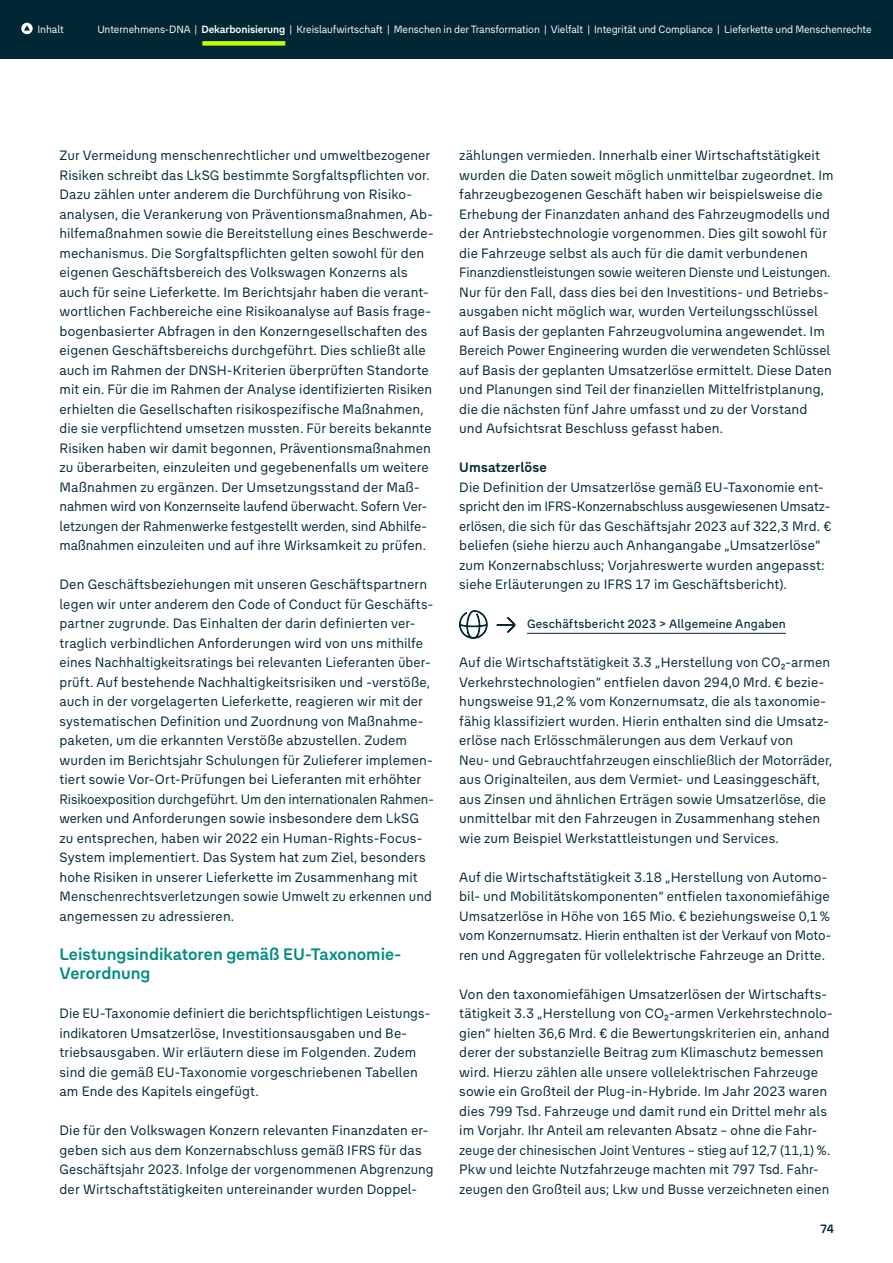
<style>
.page{position:relative;width:893px;height:1263px;background:#fff}
.page>*{position:absolute;margin:0;border:0;box-sizing:border-box;transform-origin:0 0}
.SL_Group_NFB{font:700 16.5px/19.5px "The Group TEXT Pro";color:#008c82}
.FT_Group_NFB{font:13.5px/19.5px "The Group TEXT Pro";letter-spacing:.01em;color:#002733}
.SL_Group_ohne_Abstand_NFB{font:700 13.5px "The Group TEXT Pro";letter-spacing:.01em;color:#002733}
.Group_URL{font:500 12px "The Group TEXT Pro";letter-spacing:.015em;color:#002733}
.t1{font:700 12px "The Group TEXT Pro";color:#002733}
.t2{font:10.5px "The Group TEXT Pro";letter-spacing:-.01em;color:#fff}
.s1{font-weight:700}
</style>
<div class="page">
<hr style="left:527px;top:633px;width:259px;height:1px;background:#002733">
<svg style="left:459px;top:610px;width:29px;height:29px"></svg>
<svg style="left:497px;top:617px;width:18px;height:16px"></svg>
<div style="left:0;top:0;width:893px;height:59px;background:#002733"></div>
<svg style="left:21px;top:23px;width:12px;height:11px"></svg>
<svg style="left:24px;top:25px;width:6px;height:6px"></svg>
<div style="left:202px;top:41px;width:83px;height:5px;background:#c2fe06"></div>
<p class="t2" style="left:38px;top:21px;width:28px">Inhalt</p>
<p class="t2" style="left:97px;top:21px;width:776px">Unternehmens-DNA | <span class="s1">Dekarbonisierung</span> | Kreislaufwirtschaft | Menschen in der Transformation | Vielfalt | Integrität und Compliance | Lieferkette und Menschenrechte</p>
<p class="FT_Group_NFB" style="left:60px;top:145px;width:375px">Zur Vermeidung menschenrechtlicher und umweltbezogener Risiken schreibt das LkSG bestimmte Sorgfaltspflichten vor.<br>Dazu zählen unter anderem die Durchführung von Risiko&shy;analysen, die Verankerung von Präventionsmaßnahmen, Ab&shy;hilfemaßnahmen sowie die Bereitstellung eines Beschwerde&shy;mechanismus. Die Sorgfaltspflichten gelten sowohl für den eigenen Geschäftsbereich des Volkswagen Konzerns als auch für seine Lieferkette. Im Berichtsjahr haben die verant&shy;wortlichen Fachbereiche eine Risikoanalyse auf Basis frage&shy;bogenbasierter Abfragen in den Konzerngesellschaften des eigenen Geschäftsbereichs durchgeführt. Dies schließt alle auch im Rahmen der DNSH-Kriterien überprüften Standorte mit ein. Für die im Rahmen der Analyse identifizierten Risiken erhielten die Gesellschaften risikospezifische Maßnahmen, die sie verpflichtend umsetzen mussten. Für bereits bekannte Risiken haben wir damit begonnen, Präventionsmaßnahmen zu überarbeiten, einzuleiten und gegebenenfalls um weitere Maßnahmen zu ergänzen. Der Umsetzungsstand der Maß&shy;nahmen wird von Konzernseite laufend überwacht. Sofern Ver&shy;letzungen der Rahmenwerke festgestellt werden, sind Abhilfe&shy;maßnahmen einzuleiten und auf ihre Wirksamkeit zu prüfen.</p>
<p class="FT_Group_NFB" style="left:60px;top:574px;width:375px">Den Geschäftsbeziehungen mit unseren Geschäftspartnern legen wir unter anderem den Code of Conduct für Geschäfts&shy;partner zugrunde. Das Einhalten der darin definierten ver&shy;traglich verbindlichen Anforderungen wird von uns mithilfe eines Nachhaltigkeitsratings bei relevanten Lieferanten über&shy;prüft. Auf bestehende Nachhaltigkeitsrisiken und -verstöße, auch in der vorgelagerten Lieferkette, reagieren wir mit der systematischen Definition und Zuordnung von Maßnahme&shy;paketen, um die erkannten Verstöße abzustellen. Zudem wurden im Berichtsjahr Schulungen für Zulieferer implemen&shy;tiert sowie Vor-Ort-Prüfungen bei Lieferanten mit erhöhter Risikoexposition durchgeführt. Um den internationalen Rahmen&shy;werken und Anforderungen sowie insbesondere dem LkSG zu entsprechen, haben wir 2022 ein Human-Rights-Focus-System implementiert. Das System hat zum Ziel, besonders hohe Risiken in unserer Lieferkette im Zusammenhang mit Menschenrechtsverletzungen sowie Umwelt zu erkennen und angemessen zu adressieren.</p>
<p class="SL_Group_NFB" style="left:60px;top:943px;width:343px">Leistungsindikatoren gemäß EU-Taxonomie-<br>Verordnung</p>
<p class="FT_Group_NFB" style="left:60px;top:1003px;width:372px">Die EU-Taxonomie definiert die berichtspflichtigen Leistungs&shy;indikatoren Umsatzerlöse, Investitionsausgaben und Be&shy;triebsausgaben. Wir erläutern diese im Folgenden. Zudem sind die gemäß EU-Taxonomie vorgeschriebenen Tabellen am Ende des Kapitels eingefügt.</p>
<p class="FT_Group_NFB" style="left:60px;top:1120px;width:376px">Die für den Volkswagen Konzern relevanten Finanzdaten er&shy;geben sich aus dem Konzernabschluss gemäß IFRS für das Geschäftsjahr 2023. Infolge der vorgenommenen Abgrenzung der Wirtschaftstätigkeiten untereinander wurden Doppel-</p>
<p class="FT_Group_NFB" style="left:459px;top:145px;width:376px">zählungen vermieden. Innerhalb einer Wirtschaftstätigkeit wurden die Daten soweit möglich unmittelbar zugeordnet. Im fahrzeugbezogenen Geschäft haben wir beispielsweise die Erhebung der Finanzdaten anhand des Fahrzeugmodells und der Antriebstechnologie vorgenommen. Dies gilt sowohl für die Fahrzeuge selbst als auch für die damit verbundenen Finanzdienstleistungen sowie weiteren Dienste und Leistungen.<br>Nur für den Fall, dass dies bei den Investitions- und Betriebs&shy;ausgaben nicht möglich war, wurden Verteilungsschlüssel auf Basis der geplanten Fahrzeugvolumina angewendet. Im Bereich Power Engineering wurden die verwendeten Schlüssel auf Basis der geplanten Umsatzerlöse ermittelt. Diese Daten und Planungen sind Teil der finanziellen Mittelfristplanung, die die nächsten fünf Jahre umfasst und zu der Vorstand und Aufsichtsrat Beschluss gefasst haben.</p>
<p class="SL_Group_ohne_Abstand_NFB" style="left:459px;top:457px;width:89px">Umsatzerlöse</p>
<p class="FT_Group_NFB" style="left:459px;top:476px;width:374px">Die Definition der Umsatzerlöse gemäß EU-Taxonomie ent&shy;spricht den im IFRS-Konzernabschluss ausgewiesenen Umsatz&shy;erlösen, die sich für das Geschäftsjahr 2023 auf 322,3 Mrd. € beliefen (siehe hierzu auch Anhangangabe „Umsatzerlöse“ zum Konzernabschluss; Vorjahreswerte wurden angepasst: siehe Erläuterungen zu IFRS 17 im Geschäftsbericht).</p>
<p class="Group_URL" style="left:527px;top:615px;width:260px">Geschäftsbericht 2023 &gt; Allgemeine Angaben</p>
<p class="FT_Group_NFB" style="left:459px;top:652px;width:375px">Auf die Wirtschaftstätigkeit 3.3 „Herstellung von CO2-armen Verkehrstechnologien“ entfielen davon 294,0 Mrd. € bezie&shy;hungsweise 91,2 % vom Konzernumsatz, die als taxonomie&shy;fähig klassifiziert wurden. Hierin enthalten sind die Umsatz&shy;erlöse nach Erlösschmälerungen aus dem Verkauf von<br>Neu- und Gebrauchtfahrzeugen einschließlich der Motorräder, aus Originalteilen, aus dem Vermiet- und Leasinggeschäft, aus Zinsen und ähnlichen Erträgen sowie Umsatzerlöse, die unmittelbar mit den Fahrzeugen in Zusammenhang stehen wie zum Beispiel Werkstattleistungen und Services.</p>
<p class="FT_Group_NFB" style="left:459px;top:866px;width:373px">Auf die Wirtschaftstätigkeit 3.18 „Herstellung von Automo&shy;bil- und Mobilitätskomponenten“ entfielen taxonomiefähige Umsatzerlöse in Höhe von 165 Mio. € beziehungsweise 0,1 % vom Konzernumsatz. Hierin enthalten ist der Verkauf von Moto&shy;ren und Aggregaten für vollelektrische Fahrzeuge an Dritte.</p>
<p class="FT_Group_NFB" style="left:459px;top:983px;width:375px">Von den taxonomiefähigen Umsatzerlösen der Wirtschafts&shy;tätigkeit 3.3 „Herstellung von CO2-armen Verkehrstechnolo&shy;gien“ hielten 36,6 Mrd. € die Bewertungskriterien ein, anhand derer der substanzielle Beitrag zum Klimaschutz bemessen wird. Hierzu zählen alle unsere vollelektrischen Fahrzeuge sowie ein Großteil der Plug-in-Hybride. Im Jahr 2023 waren dies 799 Tsd. Fahrzeuge und damit rund ein Drittel mehr als im Vorjahr. Ihr Anteil am relevanten Absatz – ohne die Fahr&shy;zeuge der chinesischen Joint Ventures – stieg auf 12,7 (11,1) %.<br>Pkw und leichte Nutzfahrzeuge machten mit 797 Tsd. Fahr&shy;zeugen den Großteil aus; Lkw und Busse verzeichneten einen</p>
<p class="t1" style="left:820px;top:1219px;width:15px">74</p>
</div>
